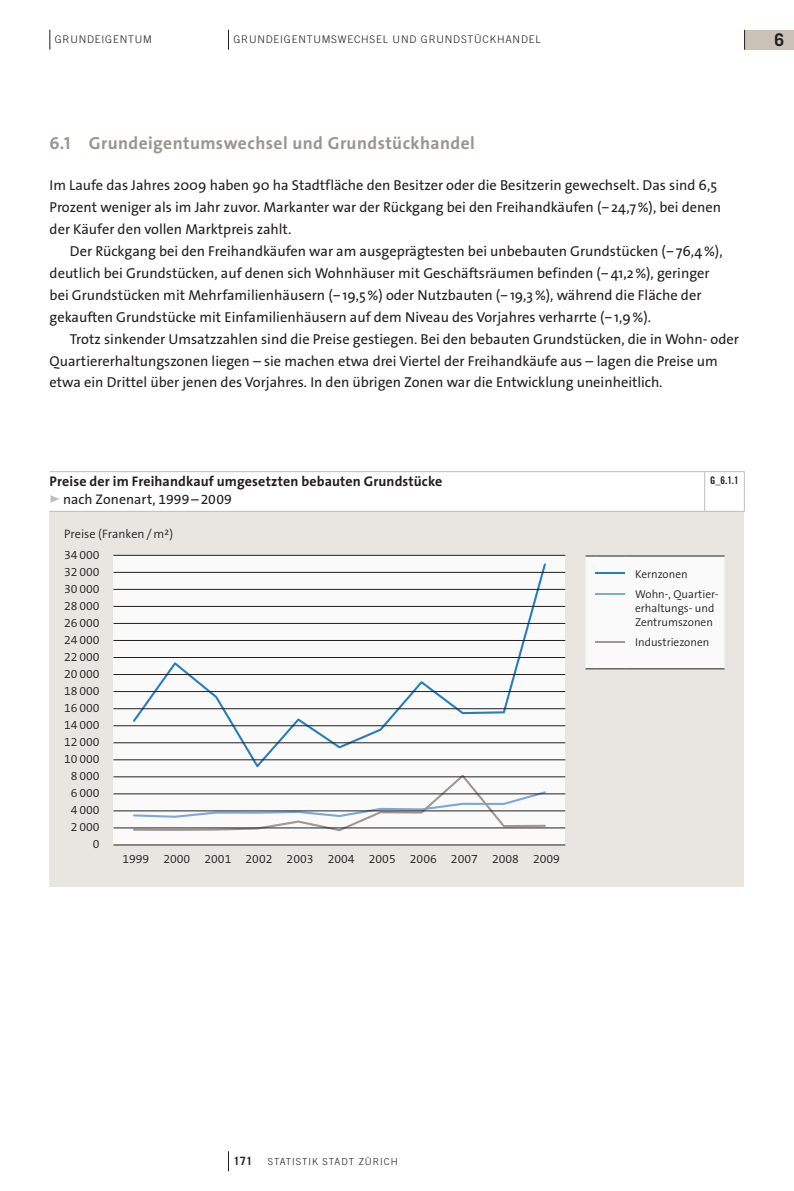
<style>
.page{position:relative;width:794px;height:1191px;background:#fff}
.page>*{position:absolute;margin:0;border:0;box-sizing:border-box;transform-origin:0 0}
.t1{font:700 17.5px "The Sans OT7";letter-spacing:.025em;color:#9b958d}
.t2{font:700 17.5px "Trade Gothic LT Std";color:#231f20}
.t3{font:14.35px/21.9px "The Sans OT5 Plain";color:#231f20}
.t4{font:700 14px "The Sans OT7";letter-spacing:.01em;color:#231f20}
.t5{font:14px "The Sans OT5 Plain";letter-spacing:.005em;color:#231f20}
.t6{font:300 12.25px "The Sans OT4";color:#231f20}
.t7{font:300 11.38px/20.1px "The Sans OT4";color:#231f20}
.t8{font:700 11.38px "Trade Gothic LT Std";color:#231f20}
.t9{font:300 10.5px "Trade Gothic LT Std";letter-spacing:.075em;color:#231f20}
.t10{font:10.5px "Trade Gothic LT Std Bd Cn 20";color:#231f20}
.t11{font:300 9.62px "Trade Gothic LT Std";letter-spacing:.1em;color:#231f20}
.s1{font-family:"The Sans OT7";font-weight:700;font-size:17.5px;color:#bcbdc0}
</style>
<div class="page">
<div style="left:50px;top:511px;width:694px;height:376px;background:#e9e5e0"></div>
<div style="left:113px;top:555px;width:452px;height:290px;background:#fafafa"></div>
<svg style="left:131px;top:563px;width:416px;height:205px"></svg>
<svg style="left:132px;top:774px;width:415px;height:58px"></svg>
<hr style="left:113px;top:827px;width:452px;height:1px;background:#231f20">
<hr style="left:113px;top:810px;width:452px;height:1px;background:#231f20">
<hr style="left:113px;top:793px;width:452px;height:1px;background:#231f20">
<hr style="left:113px;top:776px;width:452px;height:1px;background:#231f20">
<hr style="left:113px;top:759px;width:452px;height:1px;background:#231f20">
<hr style="left:113px;top:742px;width:452px;height:1px;background:#231f20">
<hr style="left:113px;top:725px;width:452px;height:1px;background:#231f20">
<hr style="left:113px;top:708px;width:452px;height:1px;background:#231f20">
<hr style="left:113px;top:691px;width:452px;height:1px;background:#231f20">
<hr style="left:113px;top:674px;width:452px;height:1px;background:#231f20">
<hr style="left:113px;top:657px;width:452px;height:1px;background:#231f20">
<hr style="left:113px;top:640px;width:452px;height:1px;background:#231f20">
<hr style="left:113px;top:623px;width:452px;height:1px;background:#231f20">
<hr style="left:113px;top:606px;width:452px;height:1px;background:#231f20">
<hr style="left:113px;top:589px;width:452px;height:1px;background:#231f20">
<hr style="left:113px;top:572px;width:452px;height:1px;background:#231f20">
<hr style="left:113px;top:555px;width:452px;height:1px;background:#231f20">
<hr style="left:113px;top:844px;width:452px;height:1px;background:#231f20">
<svg style="left:228px;top:1151px;width:1px;height:20px"></svg>
<div style="left:744px;top:30px;width:50px;height:20px;background:#cbc2b7"></div>
<svg style="left:50px;top:30px;width:1px;height:20px"></svg>
<svg style="left:228px;top:30px;width:1px;height:20px"></svg>
<svg style="left:744px;top:30px;width:1px;height:20px"></svg>
<hr style="left:50px;top:511px;width:654px;height:1px;background:#bcbdc0">
<hr style="left:704px;top:511px;width:40px;height:1px;background:#bcbdc0">
<svg style="left:50px;top:471px;width:695px;height:40px"></svg>
<div style="left:585px;top:556px;width:139px;height:113px;background:#fafafa"></div>
<hr style="left:595px;top:668px;width:30px;height:1px;background:#231f20">
<hr style="left:625px;top:668px;width:99px;height:1px;background:#231f20">
<hr style="left:595px;top:572px;width:30px;height:2px;background:#277dc1">
<hr style="left:595px;top:593px;width:30px;height:1px;background:#7ca7d8">
<hr style="left:595px;top:641px;width:30px;height:1px;background:#a19692">
<p class="t9" style="left:55px;top:33px;width:98px">GRUNDEIGENTUM</p>
<p class="t9" style="left:233px;top:33px;width:309px">GRUNDEIGENTUMSWECHSEL UND GRUNDSTÜCKHANDEL</p>
<p class="t2" style="left:774px;top:29px;width:11px">6</p>
<p class="t1" style="left:50px;top:132px;width:427px">6.1 Grundeigentumswechsel und Grundstückhandel</p>
<p class="t3" style="left:50px;top:175px;width:673px">Im Laufe das Jahres 2009 haben 90 ha Stadtfläche den Besitzer oder die Besitzerin gewechselt. Das sind 6,5<br>Prozent weniger als im Jahr zuvor. Markanter war der Rückgang bei den Freihandkäufen (‒24,7%), bei denen der Käufer den vollen Marktpreis zahlt.</p>
<p class="t3" style="left:50px;top:240px;width:674px;text-indent:20px">Der Rückgang bei den Freihandkäufen war am ausgeprägtesten bei unbebauten Grundstücken (‒76,4%), deutlich bei Grundstücken, auf denen sich Wohnhäuser mit Geschäftsräumen befinden (‒41,2%), geringer bei Grundstücken mit Mehrfamilienhäusern (‒19,5%) oder Nutzbauten (‒19,3%), während die Fläche der gekauften Grundstücke mit Einfamilienhäusern auf dem Niveau des Vorjahres verharrte (‒1,9%).</p>
<p class="t3" style="left:50px;top:328px;width:691px;text-indent:20px">Trotz sinkender Umsatzzahlen sind die Preise gestiegen. Bei den bebauten Grundstücken, die in Wohn- oder<br>Quartiererhaltungszonen liegen – sie machen etwa drei Viertel der Freihandkäufe aus – lagen die Preise um etwa ein Drittel über jenen des Vorjahres. In den übrigen Zonen war die Entwicklung uneinheitlich.</p>
<p class="t4" style="left:50px;top:472px;width:394px">Preise der im Freihandkauf umgesetzten bebauten Grundstücke</p>
<p class="t5" style="left:50px;top:490px;width:184px"><span class="s1">▹</span> nach Zonenart, 1999–2009</p>
<p class="t6" style="left:64px;top:525px;width:111px">Preise (Franken / m2)</p>
<p class="t6" style="left:64px;top:546px;width:37px">34 000</p>
<p class="t6" style="left:64px;top:563px;width:37px">32 000</p>
<p class="t6" style="left:64px;top:580px;width:37px">30 000</p>
<p class="t6" style="left:64px;top:597px;width:37px">28 000</p>
<p class="t6" style="left:64px;top:615px;width:37px">26 000</p>
<p class="t6" style="left:64px;top:632px;width:37px">24 000</p>
<p class="t6" style="left:64px;top:649px;width:37px">22 000</p>
<p class="t6" style="left:64px;top:666px;width:37px">20 000</p>
<p class="t6" style="left:64px;top:683px;width:37px">18 000</p>
<p class="t6" style="left:64px;top:700px;width:37px">16 000</p>
<p class="t6" style="left:64px;top:717px;width:37px">14 000</p>
<p class="t6" style="left:64px;top:734px;width:37px">12 000</p>
<p class="t6" style="left:64px;top:751px;width:37px">10 000</p>
<p class="t6" style="left:71px;top:768px;width:30px">8 000</p>
<p class="t6" style="left:71px;top:785px;width:30px">6 000</p>
<p class="t6" style="left:71px;top:802px;width:30px">4 000</p>
<p class="t6" style="left:71px;top:819px;width:30px">2 000</p>
<p class="t6" style="left:93px;top:836px;width:8px">0</p>
<p class="t6" style="left:122px;top:851px;width:439px">1999 2000 2001 2002 2003 2004 2005 2006 2007 2008 2009</p>
<p class="t10" style="left:710px;top:474px;width:30px">G_6.1.1</p>
<p class="t7" style="left:635px;top:564px;width:85px">Kernzonen<br>Wohn-, Quartier-</p>
<p class="t7" style="left:635px;top:601px;width:81px;line-height:14px">erhaltungs- und<br>Zentrumszonen</p>
<p class="t7" style="left:635px;top:632px;width:76px">Industriezonen</p>
<p class="t8" style="left:233px;top:1153px;width:20px">171</p>
<p class="t11" style="left:268px;top:1155px;width:131px">STATISTIK STADT ZÜRICH</p>
</div>
